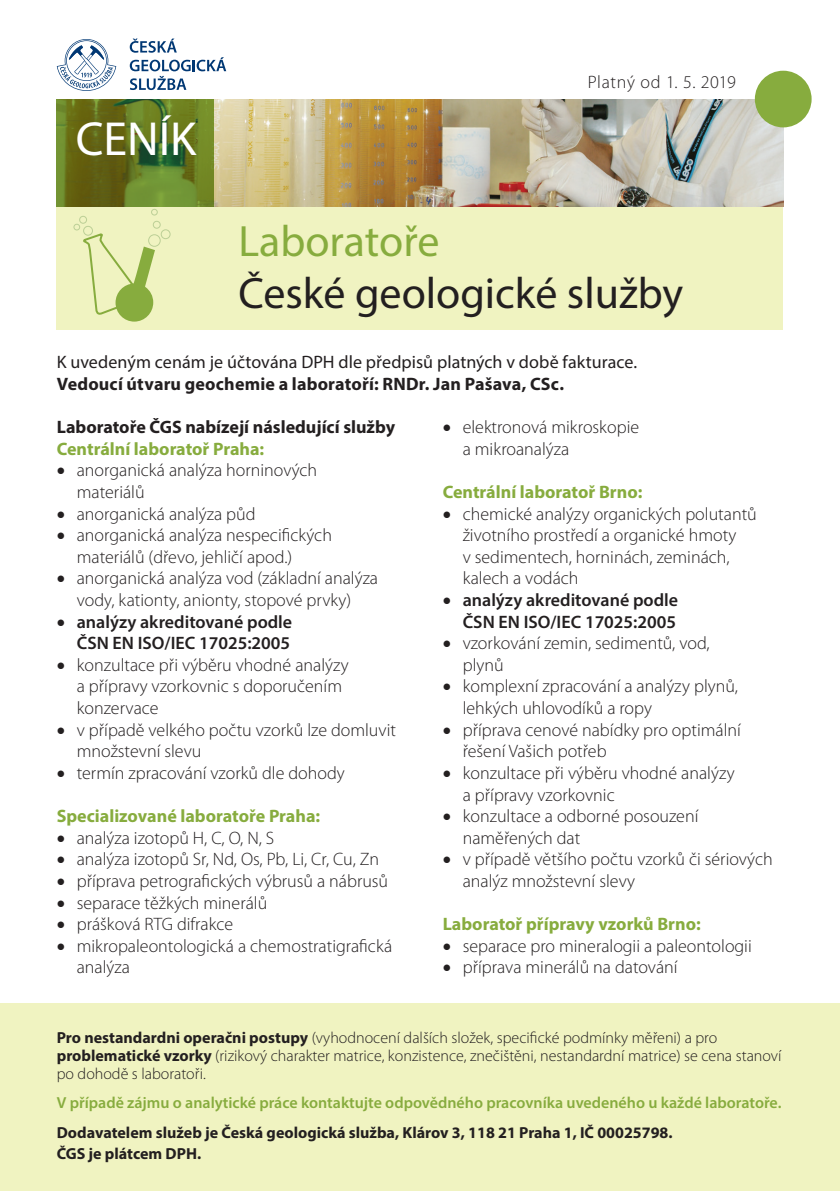
<style>
.page{position:relative;width:840px;height:1191px;background:#fff}
.page>*{position:absolute;margin:0;border:0;box-sizing:border-box;transform-origin:0 0}
.t1{font:48px "Myriad Pro";color:#fff}
.t2{font:44px "Myriad Pro";color:#231f20}
.t3{font:44px "Myriad Pro";color:#87ac3e}
.t4{font:300 18px/21.6px "Myriad Pro";color:#231f20}
.t5{font:700 18px "Myriad Pro";color:#87ac3e}
.t6{font:600 18px/21.6px "Myriad Pro";color:#231f20;text-align:right}
.t7{font:700 18px "Myriad Pro";letter-spacing:.005em;color:#231f20}
.t8{font:18px "Myriad Pro";letter-spacing:.005em;color:#231f20}
.t9{font:300 18px "Myriad Pro";letter-spacing:.03em;color:#231f20}
.t10{font:300 16px/18px "Myriad Pro";color:#231f20}
.t11{font:700 16px/21.6px "Myriad Pro";color:#231f20}
.t12{font:600 16px "Myriad Pro";color:#87ac3e}
.s1{font-weight:700}
</style>
<div class="page">
<div style="left:57px;top:207px;width:725px;height:122px;background:#f0f3c1"></div>
<img style="left:214px;top:99px;width:568px;height:108px">
<div style="left:754px;top:71px;width:57px;height:56px;background:#87ac3e;border-radius:50%"></div>
<svg style="left:57px;top:99px;width:157px;height:108px;background:#637520"></svg>
<svg style="left:130px;top:39px;width:96px;height:51px"></svg>
<svg style="left:57px;top:39px;width:59px;height:52px"></svg>
<div style="left:148px;top:234px;width:13px;height:13px;border:1px solid #bccf96;border-radius:50%"></div>
<div style="left:161px;top:229px;width:9px;height:10px;border:1px solid #bccf96;border-radius:50%"></div>
<div style="left:153px;top:221px;width:8px;height:8px;border:1px solid #bccf96;border-radius:50%"></div>
<div style="left:151px;top:209px;width:7px;height:6px;border:1px solid #bccf96;border-radius:50%"></div>
<div style="left:83px;top:226px;width:10px;height:10px;border:1px solid #bccf96;border-radius:50%"></div>
<div style="left:79px;top:216px;width:8px;height:8px;border:1px solid #bccf96;border-radius:50%"></div>
<div style="left:73px;top:224px;width:7px;height:6px;border:1px solid #bccf96;border-radius:50%"></div>
<svg style="left:83px;top:234px;width:73px;height:96px"></svg>
<div style="left:0;top:1003px;width:839px;height:188px;background:#f0f3c1"></div>
<h1 class="t1" style="left:76px;top:109px;width:122px">CENÍK</h1>
<p class="t9" style="left:587px;top:73px;width:150px">Platný od 1. 5. 2019</p>
<h2 class="t3" style="left:238px;top:214px;width:202px">Laboratoře</h2>
<h2 class="t2" style="left:238px;top:266px;width:446px">České geologické služby</h2>
<p class="t8" style="left:57px;top:351px;width:581px">K uvedeným cenám je účtována DPH dle předpisů platných v době fakturace.</p>
<p class="t7" style="left:57px;top:372px;width:508px">Vedoucí útvaru geochemie a laboratoří: RNDr. Jan Pašava, CSc.</p>
<p class="t7" style="left:57px;top:415px;width:340px">Laboratoře ČGS nabízejí následující služby</p>
<p class="t5" style="left:57px;top:437px;width:209px">Centrální laboratoř Praha:</p>
<p class="t4" style="left:77px;top:460px;width:242px;text-indent:-20px">• anorganická analýza horninových materiálů</p>
<p class="t4" style="left:57px;top:503px;width:200px">• anorganická analýza půd</p>
<p class="t4" style="left:77px;top:525px;width:256px;text-indent:-20px">• anorganická analýza nespecifických materiálů (dřevo, jehličí apod.)</p>
<p class="t4" style="left:57px;top:568px;width:323px;text-align:center">• anorganická analýza vod (základní analýza vody, kationty, anionty, stopové prvky)</p>
<p class="t6" style="left:57px;top:610px;width:237px">• analýzy akreditované podle<br>ČSN EN ISO/IEC 17025:2005</p>
<p class="t4" style="left:77px;top:654px;width:273px;text-indent:-20px">• konzultace při výběru vhodné analýzy a přípravy vzorkovnic s doporučením konzervace</p>
<p class="t4" style="left:77px;top:719px;width:320px;text-indent:-20px">• v případě velkého počtu vzorků lze domluvit množstevní slevu</p>
<p class="t4" style="left:57px;top:762px;width:289px">• termín zpracování vzorků dle dohody</p>
<p class="t5" style="left:57px;top:804px;width:265px">Specializované laboratoře Praha:</p>
<p class="t4" style="left:57px;top:827px;width:219px">• analýza izotopů H, C, O, N, S</p>
<p class="t4" style="left:57px;top:849px;width:324px">• analýza izotopů Sr, Nd, Os, Pb, Li, Cr, Cu, Zn</p>
<p class="t4" style="left:57px;top:870px;width:333px">• příprava petrografických výbrusů a nábrusů</p>
<p class="t4" style="left:57px;top:892px;width:212px">• separace těžkých minerálů</p>
<p class="t4" style="left:57px;top:913px;width:178px">• prášková RTG difrakce</p>
<p class="t4" style="left:77px;top:935px;width:317px;text-indent:-20px">• mikropaleontologická a chemostratigrafická analýza</p>
<p class="t4" style="left:462px;top:417px;width:178px;text-indent:-20px">• elektronová mikroskopie a mikroanalýza</p>
<p class="t5" style="left:442px;top:480px;width:201px">Centrální laboratoř Brno:</p>
<p class="t4" style="left:462px;top:503px;width:295px;text-indent:-20px">• chemické analýzy organických polutantů životního prostředí a organické hmoty<br>v sedimentech, horninách, zeminách, kalech a vodách</p>
<p class="t6" style="left:442px;top:589px;width:237px">• analýzy akreditované podle<br>ČSN EN ISO/IEC 17025:2005</p>
<p class="t4" style="left:462px;top:633px;width:248px;text-indent:-20px">• vzorkování zemin, sedimentů, vod, plynů</p>
<p class="t4" style="left:462px;top:676px;width:276px;text-indent:-20px">• komplexní zpracování a analýzy plynů, lehkých uhlovodíků a ropy</p>
<p class="t4" style="left:462px;top:719px;width:279px;text-indent:-20px">• příprava cenové nabídky pro optimální řešení Vašich potřeb</p>
<p class="t4" style="left:462px;top:762px;width:273px;text-indent:-20px">• konzultace při výběru vhodné analýzy a přípravy vzorkovnic</p>
<p class="t4" style="left:462px;top:805px;width:237px;text-indent:-20px">• konzultace a odborné posouzení naměřených dat</p>
<p class="t4" style="left:462px;top:849px;width:311px;text-indent:-20px">• v případě většího počtu vzorků či sériových analýz množstevní slevy</p>
<p class="t5" style="left:442px;top:912px;width:259px">Laboratoř přípravy vzorků Brno:</p>
<p class="t4" style="left:442px;top:935px;width:310px">• separace pro mineralogii a paleontologii</p>
<p class="t4" style="left:442px;top:957px;width:236px">• příprava minerálů na datování</p>
<p class="t10" style="left:57px;top:1028px;width:725px"><span class="s1">Pro nestandardni operačni postupy</span> (vyhodnocení dalších složek, specifické podmínky měřeni) a pro <span class="s1">problematické vzorky</span> (rizikový charakter matrice, konzistence, znečištěni, nestandardní matrice) se cena stanoví po dohodě s laboratoři.</p>
<p class="t12" style="left:57px;top:1092px;width:725px">V případě zájmu o analytické práce kontaktujte odpovědného pracovníka uvedeného u každé laboratoře.</p>
<p class="t11" style="left:57px;top:1120px;width:617px">Dodavatelem služeb je Česká geologická služba, Klárov 3, 118 21 Praha 1, IČ 00025798.<br>ČGS je plátcem DPH.</p>
</div>
